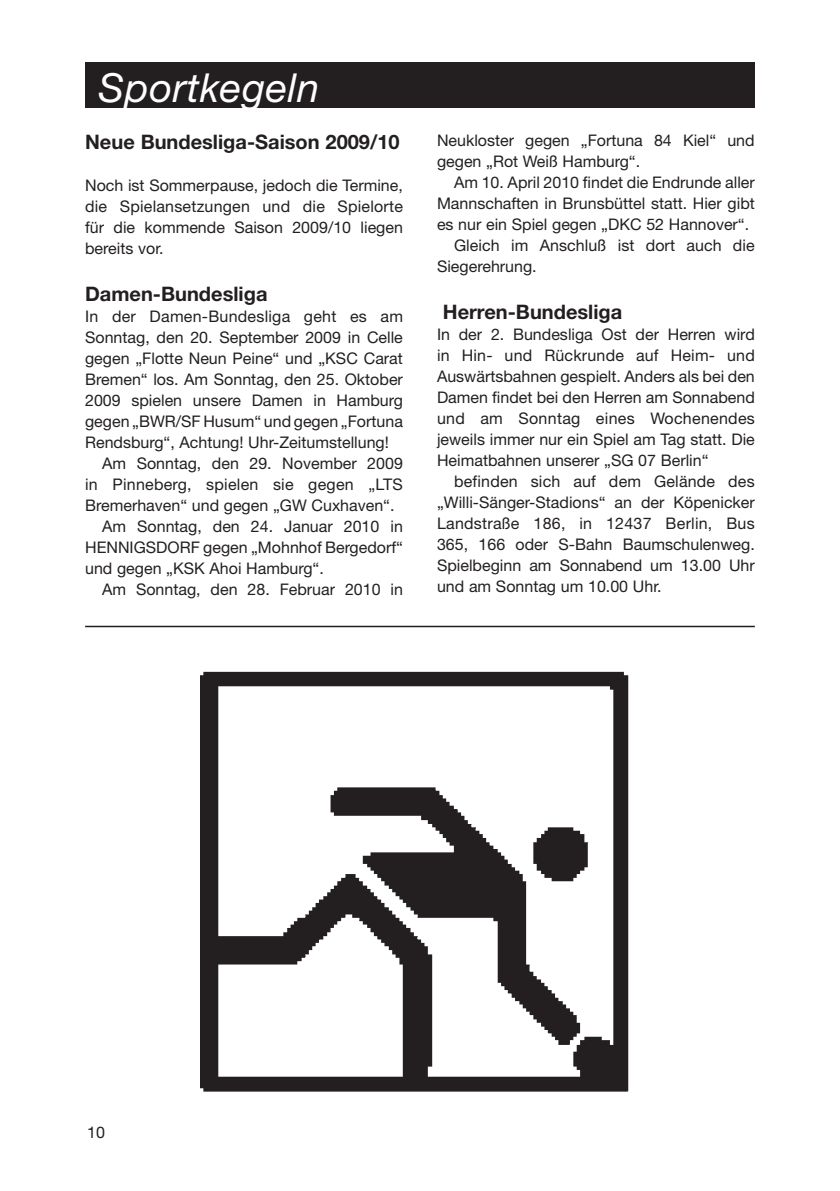
<style>
.page{position:relative;width:840px;height:1191px;background:#fff}
.page>*{position:absolute;margin:0;border:0;box-sizing:border-box;transform-origin:0 0}
.t1{font:italic 40px "Helvetica Neue";letter-spacing:.015em;color:#fff}
.t2{font:700 20px "Helvetica Neue";color:#231f20}
.t3{font:16px/21px "Helvetica Neue";color:#231f20;text-align:justify}
</style>
<div class="page">
<div style="left:85px;top:62px;width:669px;height:46px;background:#231f20"></div>
<hr style="left:85px;top:626px;width:669px;height:1px;background:#231f20">
<img style="left:200px;top:671px;width:429px;height:421px">
<h1 class="t1" style="left:98px;top:64px;width:222px">Sportkegeln</h1>
<p class="t2" style="left:85px;top:129px;width:316px">Neue Bundesliga-Saison 2009/10</p>
<p class="t3" style="left:85px;top:174px;width:319px">Noch ist Sommerpause, jedoch die Termine, die Spielansetzungen und die Spielorte für die kommende Saison 2009/10 liegen bereits vor.</p>
<p class="t2" style="left:85px;top:281px;width:184px">Damen-Bundesliga</p>
<p class="t3" style="left:85px;top:305px;width:319px">In der Damen-Bundesliga geht es am</p>
<p class="t3" style="left:85px;top:326px;width:319px">Sonntag, den 20. September 2009 in Celle</p>
<p class="t3" style="left:85px;top:347px;width:319px">gegen „Flotte Neun Peine“ und „KSC Carat</p>
<p class="t3" style="left:85px;top:368px;width:319px">Bremen“ los. Am Sonntag, den 25. Oktober</p>
<p class="t3" style="left:85px;top:389px;width:319px">2009 spielen unsere Damen in Hamburg</p>
<p class="t3" style="left:85px;top:410px;width:319px">gegen „BWR/SF Husum“ und gegen „Fortuna</p>
<p class="t3" style="left:85px;top:431px;width:305px">Rendsburg“, Achtung! Uhr-Zeitumstellung!</p>
<p class="t3" style="left:102px;top:452px;width:302px">Am Sonntag, den 29. November 2009</p>
<p class="t3" style="left:85px;top:473px;width:319px">in Pinneberg, spielen sie gegen „LTS</p>
<p class="t3" style="left:85px;top:494px;width:311px">Bremerhaven“ und gegen „GW Cuxhaven“.</p>
<p class="t3" style="left:102px;top:515px;width:302px">Am Sonntag, den 24. Januar 2010 in</p>
<p class="t3" style="left:85px;top:536px;width:319px">HENNIGSDORF gegen „Mohnhof Bergedorf“</p>
<p class="t3" style="left:85px;top:557px;width:240px">und gegen „KSK Ahoi Hamburg“.</p>
<p class="t3" style="left:102px;top:578px;width:302px">Am Sonntag, den 28. Februar 2010 in</p>
<p class="t3" style="left:437px;top:129px;width:319px">Neukloster gegen „Fortuna 84 Kiel“ und gegen „Rot Weiß Hamburg“.</p>
<p class="t3" style="left:454px;top:171px;width:302px">Am 10. April 2010 findet die Endrunde aller</p>
<p class="t3" style="left:437px;top:192px;width:319px">Mannschaften in Brunsbüttel statt. Hier gibt</p>
<p class="t3" style="left:437px;top:213px;width:313px">es nur ein Spiel gegen „DKC 52 Hannover“.</p>
<p class="t3" style="left:454px;top:234px;width:302px">Gleich im Anschluß ist dort auch die</p>
<p class="t3" style="left:437px;top:255px;width:101px">Siegerehrung.</p>
<p class="t2" style="left:442px;top:299px;width:181px">Herren-Bundesliga</p>
<p class="t3" style="left:437px;top:323px;width:319px">In der 2. Bundesliga Ost der Herren wird in Hin- und Rückrunde auf Heim- und Auswärtsbahnen gespielt. Anders als bei den Damen findet bei den Herren am Sonnabend und am Sonntag eines Wochenendes jeweils immer nur ein Spiel am Tag statt. Die Heimatbahnen unserer „SG 07 Berlin“</p>
<p class="t3" style="left:437px;top:470px;width:319px;text-indent:17px">befinden sich auf dem Gelände des „Willi-Sänger-Stadions“ an der Köpenicker Landstraße 186, in 12437 Berlin, Bus 365, 166 oder S-Bahn Baumschulenweg.<br>Spielbeginn am Sonnabend um 13.00 Uhr und am Sonntag um 10.00 Uhr.</p>
<p class="t3" style="left:87px;top:1121px;width:19px">10</p>
</div>
